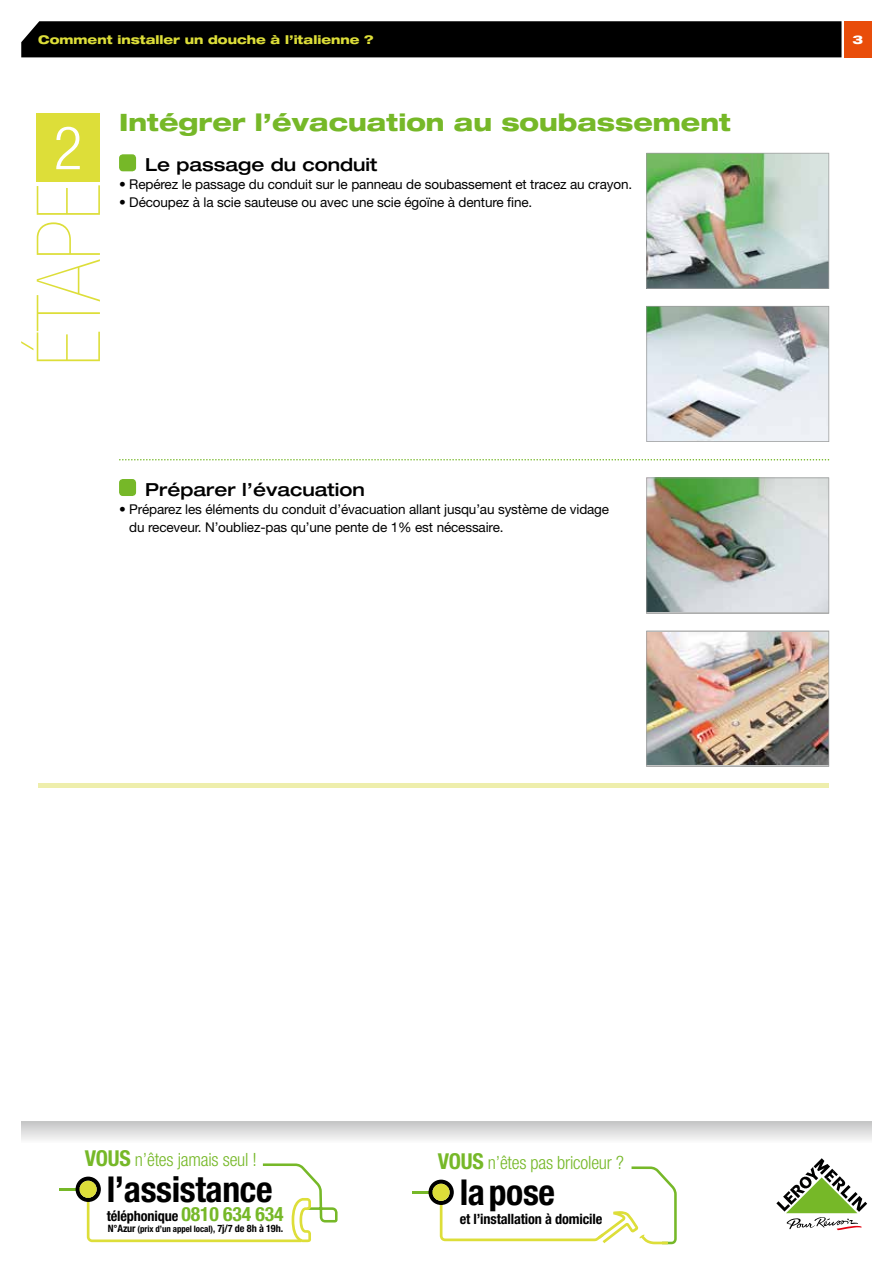
<style>
.page{position:relative;width:893px;height:1263px;background:#fff}
.page>*{position:absolute;margin:0;border:0;box-sizing:border-box;transform-origin:0 0}
.t1{font:200 condensed 88.5px "Helvetica Neue LT Std";letter-spacing:-.01em;color:#ddde39}
.t2{font:300 condensed 60px "Helvetica Neue LT Std";color:#fff}
.t3{font:700 condensed 35.7px "Helvetica Neue";letter-spacing:-.01em;color:#000}
.t4{font:800 expanded 24px "Helvetica Neue LT Std";color:#76b828}
.t5{font:300 condensed 18.3px "Helvetica Neue LT Std";letter-spacing:-.01em;color:#76b828}
.t6{font:500 expanded 18px "Helvetica Neue LT Std";color:#000}
.t7{font:700 condensed 14.25px "Helvetica Neue";letter-spacing:-.01em;color:#000}
.t8{font:13.5px/18px "Helvetica Neue LT Std";letter-spacing:-.01em;color:#000}
.t9{font:800 expanded 12px "Helvetica Neue";color:#ddde39}
.t10{font:800 expanded 12px "Helvetica Neue";color:#fff}
.t11{font:700 condensed 8.85px "Helvetica Neue";letter-spacing:-.01em;color:#000}
.s1{font-family:"Helvetica Neue";font-weight:700;font-size:21.9px}
.s2{font-size:19.65px;color:#76b828}
.s3{font-size:10.2px}
</style>
<div class="page">
<div style="left:844px;top:21px;width:28px;height:36px;background:#e94d0a"></div>
<div style="left:21px;top:21px;width:820px;height:36px;background:#000"></div>
<div style="left:21px;top:1121px;width:851px;height:22px;background:linear-gradient(to bottom,#c3c4c4,#f9f9f9)"></div>
<svg style="left:776px;top:1158px;width:91px;height:72px"></svg>
<hr style="left:60px;top:1188px;width:28px;height:2px;background:#76b828">
<svg style="left:76px;top:1163px;width:262px;height:79px"></svg>
<hr style="left:412px;top:1191px;width:29px;height:2px;background:#76b828">
<svg style="left:428px;top:1166px;width:249px;height:78px"></svg>
<hr style="left:38px;top:784px;width:791px;height:4px;background:#eeeeac">
<img style="left:646px;top:153px;width:183px;height:136px">
<img style="left:646px;top:477px;width:183px;height:137px">
<div style="left:119px;top:154px;width:17px;height:17px;background:#76b828;border-radius:4px"></div>
<svg style="left:119px;top:459px;width:710px;height:1px"></svg>
<div style="left:119px;top:479px;width:17px;height:17px;background:#76b828;border-radius:4px"></div>
<svg style="left:646px;top:306px;width:183px;height:136px;background:#cbd1d3"></svg>
<img style="left:646px;top:631px;width:183px;height:136px">
<div style="left:36px;top:114px;width:64px;height:68px;background:#ddde39"></div>
<p class="t9" style="left:38px;top:32px;width:337px">Comment installer un douche à l’italienne ?</p>
<p class="t10" style="left:853px;top:32px;width:12px">3</p>
<h2 class="t2" style="left:54px;top:114px;width:30px">2</h2>
<h1 class="t1" style="left:20px;top:366px;width:184px;rotate:-90deg">ÉTAPE</h1>
<h3 class="t4" style="left:119px;top:107px;width:614px">Intégrer l’évacuation au soubassement</h3>
<h3 class="t6" style="left:145px;top:154px;width:234px">Le passage du conduit</h3>
<p class="t8" style="left:119px;top:175px;width:515px">• Repérez le passage du conduit sur le panneau de soubassement et tracez au crayon.</p>
<p class="t8" style="left:119px;top:193px;width:415px">• Découpez à la scie sauteuse ou avec une scie égoïne à denture ne.</p>
<h3 class="t6" style="left:145px;top:478px;width:221px">Préparer l’évacuation</h3>
<p class="t8" style="left:129px;top:500px;width:481px;text-indent:-10px">• Préparez les éléments du conduit d’évacuation allant jusqu’au système de vidage du receveur. N’oubliez-pas qu’une pente de 1% est nécessaire.</p>
<h3 class="t5" style="left:85px;top:1149px;width:174px"><span class="s1">VOUS</span> n’êtes jamais seul !</h3>
<h3 class="t3" style="left:107px;top:1168px;width:167px">l’assistance</h3>
<p class="t7" style="left:107px;top:1207px;width:178px">téléphonique <span class="s2">0810 634 634</span></p>
<p class="t11" style="left:108px;top:1224px;width:177px"><span class="s3">N°Azur</span> (prix d’un appel local), <span class="s3">7j/7 de 8h à 19h.</span></p>
<h3 class="t5" style="left:438px;top:1152px;width:188px"><span class="s1">VOUS</span> n’êtes pas bricoleur ?</h3>
<h3 class="t3" style="left:460px;top:1171px;width:97px">la pose</h3>
<p class="t7" style="left:460px;top:1210px;width:144px">et l’installation à domicile</p>
</div>
